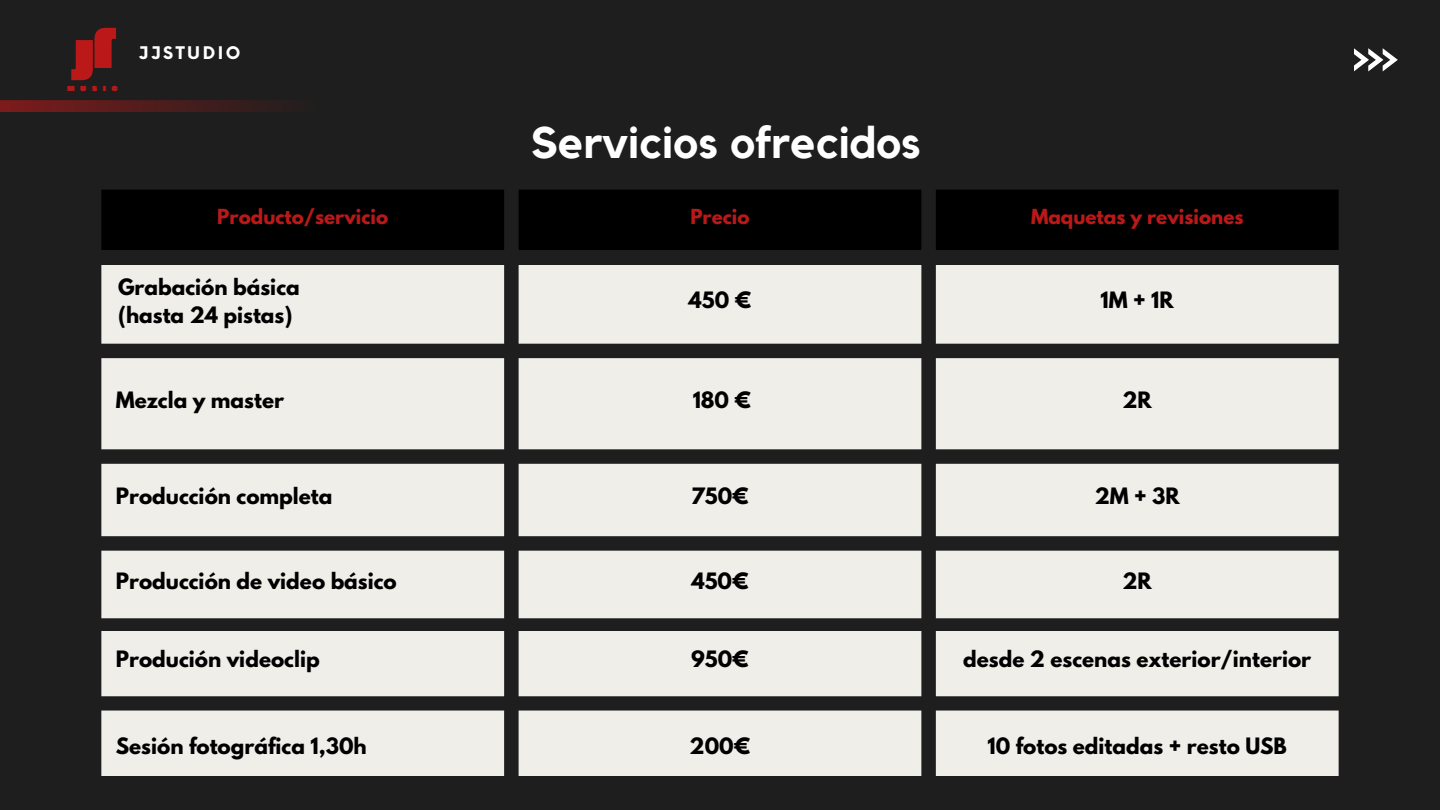
<style>
.page{position:relative;width:1440px;height:810px;background:#1e1e1e}
.page>*{position:absolute;margin:0;border:0;box-sizing:border-box;transform-origin:0 0}
.t1{font:60.4px "Extenda 80 Peta";color:#bb1919}
.t2{font:700 44px "Kollektif";color:#fff}
.t3{font:700 20px/27.8px "League Spartan";color:#000}
.t4{font:700 18.4px "League Spartan";color:#bb1919}
.t5{font:700 17px "Now";letter-spacing:.15em;color:#fff}
.t6{font:7.6px "Extenda 100 Yotta";color:#bb1919}
</style>
<div class="page">
<svg style="left:0;top:100px;width:286px;height:12px;background:#521c1c"></svg>
<div style="left:101px;top:190px;width:1238px;height:60px;background:#000"></div>
<svg style="left:101px;top:265px;width:1238px;height:353px;background:#d0cfcb"></svg>
<div style="left:101px;top:631px;width:1238px;height:65px;background:#efeee9"></div>
<svg style="left:1354px;top:48px;width:44px;height:23px"></svg>
<div style="left:101px;top:711px;width:1238px;height:65px;background:#efeee9"></div>
<p class="t1" style="left:117px;top:75px;width:24px;rotate:-180deg">J</p>
<p class="t1" style="left:71px;top:33px;width:24px">J</p>
<p class="t6" style="left:81px;top:85px;width:39px">USIC</p>
<p class="t6" style="left:68px;top:85px;width:9px">M</p>
<p class="t5" style="left:139px;top:44px;width:103px">JJSTUDIO</p>
<p class="t2" style="left:531px;top:123px;width:391px">Servicios ofrecidos</p>
<p class="t4" style="left:217px;top:208px;width:172px">Producto/servicio</p>
<p class="t4" style="left:690px;top:208px;width:61px">Precio</p>
<p class="t4" style="left:1031px;top:208px;width:214px">Maquetas y revisiones</p>
<p class="t3" style="left:118px;top:276px;width:183px">Grabación básica (hasta 24 pistas)</p>
<p class="t3" style="left:116px;top:388px;width:170px">Mezcla y master</p>
<p class="t3" style="left:116px;top:485px;width:218px">Producción completa</p>
<p class="t3" style="left:689px;top:289px;width:64px">450 €</p>
<p class="t3" style="left:1101px;top:289px;width:75px">1M + 1R</p>
<p class="t3" style="left:693px;top:388px;width:60px">180 €</p>
<p class="t3" style="left:1123px;top:388px;width:31px">2R</p>
<p class="t3" style="left:691px;top:485px;width:59px">750€</p>
<p class="t3" style="left:1095px;top:485px;width:87px">2M + 3R</p>
<p class="t3" style="left:116px;top:569px;width:283px">Producción de video básico</p>
<p class="t3" style="left:691px;top:569px;width:59px">450€</p>
<p class="t3" style="left:1123px;top:569px;width:31px">2R</p>
<p class="t3" style="left:116px;top:648px;width:205px">Produción videoclip</p>
<p class="t3" style="left:691px;top:648px;width:59px">950€</p>
<p class="t3" style="left:963px;top:648px;width:349px">desde 2 escenas exterior/interior</p>
<p class="t3" style="left:116px;top:735px;width:252px">Sesión fotográfica 1,30h</p>
<p class="t3" style="left:690px;top:735px;width:62px">200€</p>
<p class="t3" style="left:988px;top:735px;width:301px">10 fotos editadas + resto USB</p>
</div>
